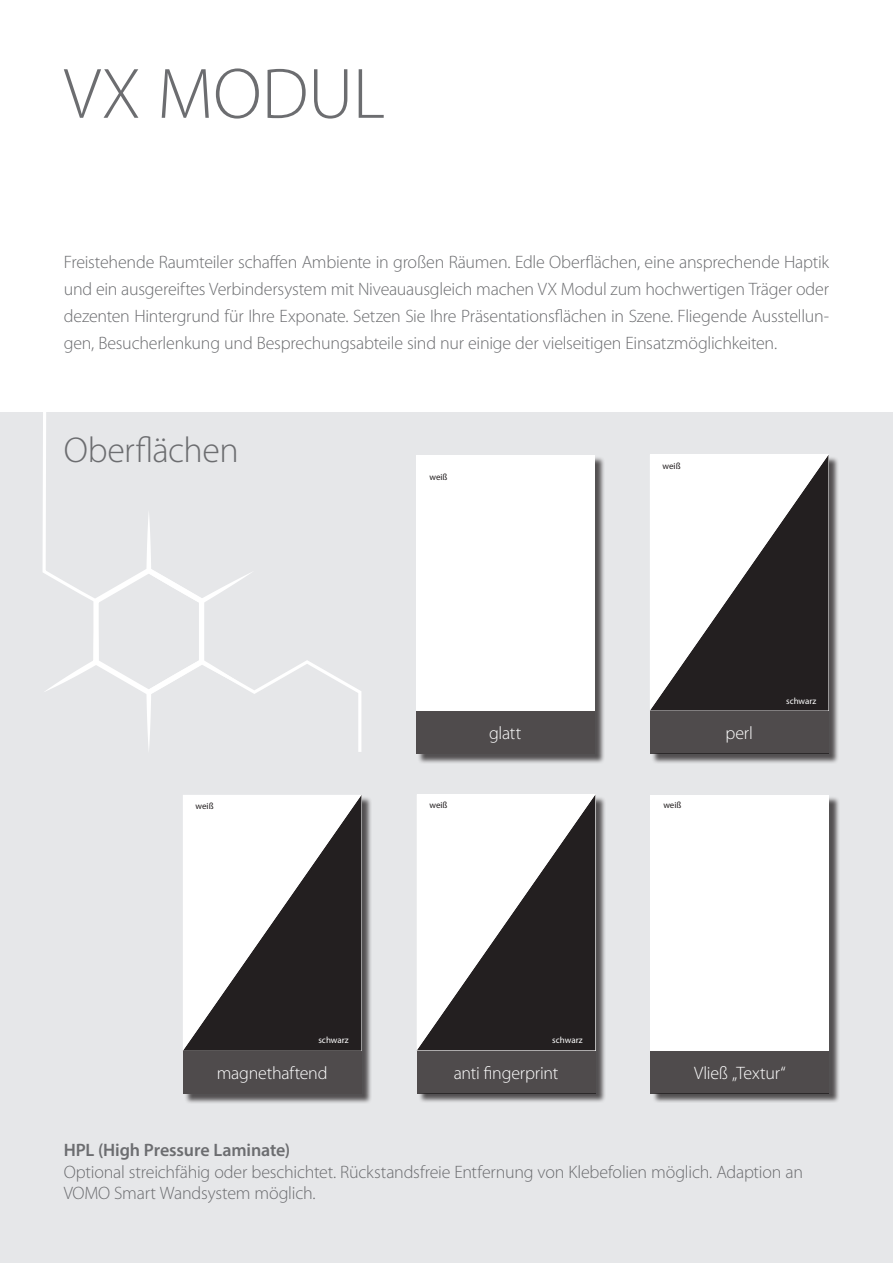
<style>
.page{position:relative;width:893px;height:1263px;background:#fff}
.page>*{position:absolute;margin:0;border:0;box-sizing:border-box;transform-origin:0 0}
.t1{font:300 72px "Myriad Pro";color:#6c6d70}
.t2{font:300 36px "Myriad Pro";letter-spacing:-.01em;color:#6c6d70}
.t3{font:300 18px/27px "Myriad Pro";letter-spacing:-.015em;color:#6c6d70;text-align:justify}
.t4{font:300 18px "Myriad Pro";letter-spacing:-.01em;color:#fff}
.t5{font:600 18px "Myriad Pro";letter-spacing:-.005em;color:#6c6d70}
.t6{font:9px "Myriad Pro";color:#fff}
.t7{font:9px "Myriad Pro";color:#231f20}
</style>
<div class="page">
<div style="left:0;top:412px;width:893px;height:851px;background:#e6e7e9"></div>
<div style="left:418px;top:796px;width:188px;height:307px;background:#231f20;opacity:.75"></div>
<svg style="left:417px;top:794px;width:178px;height:256px"></svg>
<div style="left:184px;top:796px;width:188px;height:308px;background:#231f20;opacity:.75"></div>
<svg style="left:183px;top:795px;width:178px;height:256px"></svg>
<div style="left:651px;top:456px;width:188px;height:308px;background:#231f20;opacity:.75"></div>
<svg style="left:650px;top:455px;width:178px;height:255px"></svg>
<svg style="left:43px;top:412px;width:318px;height:340px"></svg>
<div style="left:417px;top:456px;width:188px;height:308px;background:#231f20;opacity:.75"></div>
<div style="left:416px;top:455px;width:179px;height:298px;background:#fff"></div>
<div style="left:652px;top:796px;width:188px;height:307px;background:#231f20;opacity:.75"></div>
<div style="left:651px;top:795px;width:178px;height:298px;background:#fff"></div>
<div style="left:417px;top:1051px;width:178px;height:43px;background:#4f4b4c"></div>
<div style="left:183px;top:1051px;width:178px;height:43px;background:#4f4b4c"></div>
<div style="left:650px;top:711px;width:178px;height:42px;background:#4f4b4c"></div>
<div style="left:651px;top:1051px;width:178px;height:43px;background:#4f4b4c"></div>
<div style="left:416px;top:711px;width:179px;height:42px;background:#4f4b4c"></div>
<p class="t1" style="left:64px;top:54px;width:323px">VX MODUL</p>
<p class="t3" style="left:64px;top:248px;width:767px">Freistehende Raumteiler schaffen Ambiente in großen Räumen. Edle Oberflächen, eine ansprechende Haptik und ein ausgereiftes Verbindersystem mit Niveauausgleich machen VX Modul zum hochwertigen Träger oder dezenten Hintergrund für Ihre Exponate. Setzen Sie Ihre Präsentationsflächen in Szene. Fliegende Ausstellun&shy;gen, Besucherlenkung und Besprechungsabteile sind nur einige der vielseitigen Einsatzmöglichkeiten.</p>
<p class="t2" style="left:64px;top:430px;width:176px">Oberflächen</p>
<p class="t7" style="left:429px;top:472px;width:20px">weiß</p>
<p class="t7" style="left:663px;top:461px;width:20px">weiß</p>
<p class="t4" style="left:489px;top:723px;width:34px">glatt</p>
<p class="t7" style="left:196px;top:801px;width:20px">weiß</p>
<p class="t7" style="left:429px;top:800px;width:20px">weiß</p>
<p class="t7" style="left:663px;top:800px;width:20px">weiß</p>
<p class="t4" style="left:725px;top:723px;width:29px">perl</p>
<p class="t6" style="left:786px;top:696px;width:32px">schwarz</p>
<p class="t6" style="left:318px;top:1035px;width:32px">schwarz</p>
<p class="t6" style="left:552px;top:1035px;width:32px">schwarz</p>
<p class="t4" style="left:217px;top:1063px;width:112px">magnethaftend</p>
<p class="t4" style="left:454px;top:1063px;width:106px">anti fingerprint</p>
<p class="t4" style="left:694px;top:1063px;width:93px">Vließ „Textur“</p>
<p class="t5" style="left:64px;top:1138px;width:228px">HPL (High Pressure Laminate)</p>
<p class="t3" style="left:64px;top:1161px;width:741px;line-height:21.6px">Optional streichfähig oder beschichtet. Rückstandsfreie Entfernung von Klebefolien möglich. Adaption an<br>VOMO Smart Wandsystem möglich.</p>
</div>
